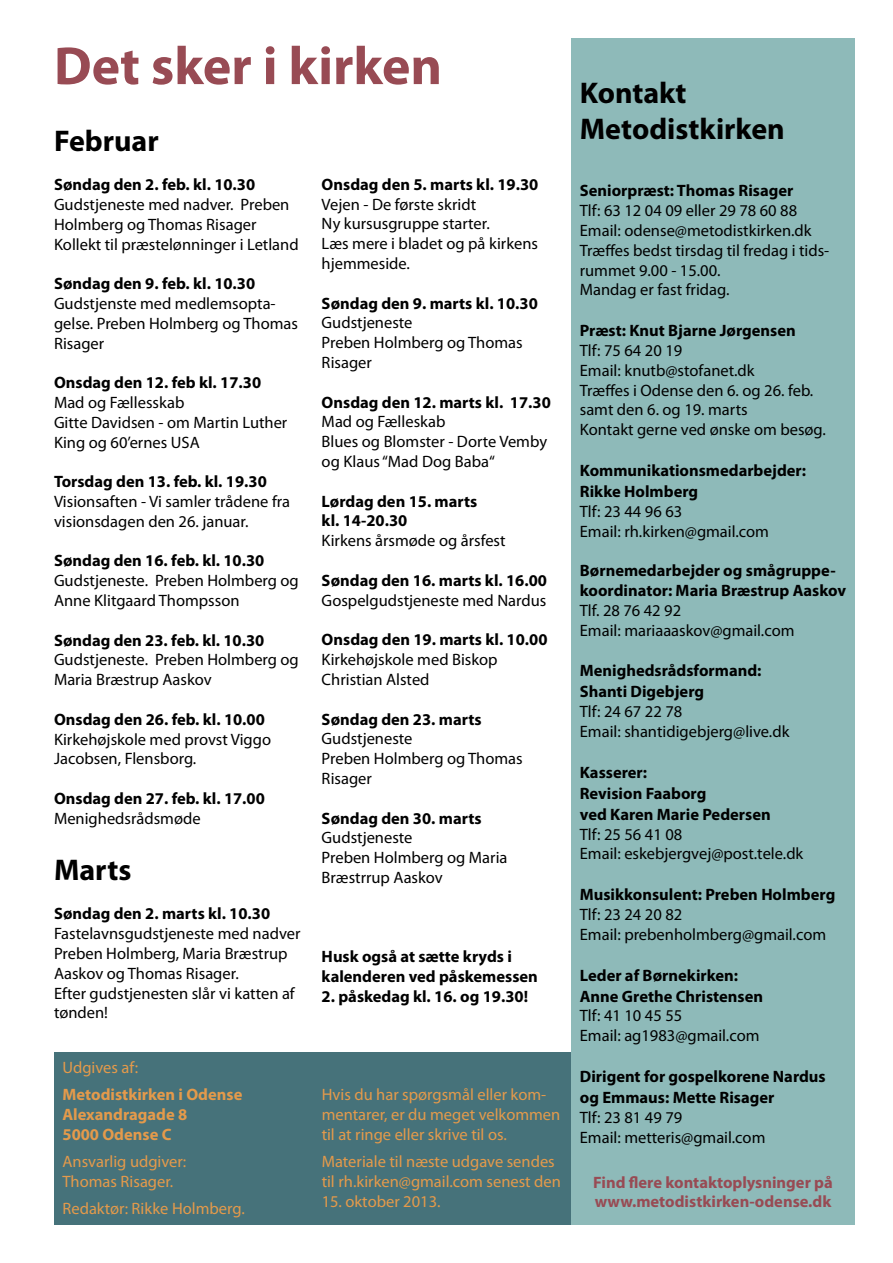
<style>
.page{position:relative;width:893px;height:1263px;background:#fff}
.page>*{position:absolute;margin:0;border:0;box-sizing:border-box;transform-origin:0 0}
.t1{font:700 54px "Myriad Pro";color:#984b54}
.t2{font:700 30px/36px "Myriad Pro";color:#000}
.t3{font:16.5px/19.8px "Myriad Pro";color:#000}
.t4{font:700 16.5px/21px "Myriad Pro";color:#000}
.t5{font:16.5px/19.8px "Myriad Pro";color:#e49a4b}
.t6{font:700 16.5px/19.8px "Myriad Pro";color:#984b54}
.t7{font:700 16.5px/19.8px "Myriad Pro";color:#e49a4b}
</style>
<div class="page">
<div style="left:54px;top:1052px;width:517px;height:173px;background:#46727a"></div>
<div style="left:571px;top:38px;width:284px;height:1187px;background:#8ebab9"></div>
<h1 class="t1" style="left:54px;top:31px;width:390px">Det sker i kirken</h1>
<h2 class="t2" style="left:54px;top:121px;width:106px">Februar</h2>
<p class="t4" style="left:54px;top:174px;width:203px">Søndag den 2. feb. kl. 10.30</p>
<p class="t3" style="left:54px;top:194px;width:246px">Gudstjeneste med nadver. Preben<br>Holmberg og Thomas Risager<br>Kollekt til præstelønninger i Letland</p>
<p class="t4" style="left:54px;top:273px;width:203px">Søndag den 9. feb. kl. 10.30</p>
<p class="t3" style="left:54px;top:293px;width:245px">Gudstjenste med medlemsopta&shy;gelse. Preben Holmberg og Thomas<br>Risager</p>
<p class="t4" style="left:54px;top:372px;width:209px">Onsdag den 12. feb kl. 17.30</p>
<p class="t3" style="left:54px;top:392px;width:235px">Mad og Fællesskab<br>Gitte Davidsen - om Martin Luther<br>King og 60’ernes USA</p>
<p class="t4" style="left:54px;top:471px;width:214px">Torsdag den 13. feb. kl. 19.30</p>
<p class="t3" style="left:54px;top:491px;width:238px">Visionsaften - Vi samler trådene fra visionsdagen den 26. januar.</p>
<p class="t4" style="left:54px;top:550px;width:212px">Søndag den 16. feb. kl. 10.30</p>
<p class="t3" style="left:54px;top:570px;width:246px">Gudstjeneste. Preben Holmberg og<br>Anne Klitgaard Thompsson</p>
<p class="t4" style="left:54px;top:629px;width:212px">Søndag den 23. feb. kl. 10.30</p>
<p class="t3" style="left:54px;top:650px;width:246px">Gudstjeneste. Preben Holmberg og<br>Maria Bræstrup Aaskov</p>
<p class="t4" style="left:54px;top:708px;width:212px">Onsdag den 26. feb. kl. 10.00</p>
<p class="t3" style="left:54px;top:729px;width:219px">Kirkehøjskole med provst Viggo<br>Jacobsen, Flensborg.</p>
<p class="t4" style="left:54px;top:787px;width:212px">Onsdag den 27. feb. kl. 17.00</p>
<p class="t3" style="left:54px;top:808px;width:148px">Menighedsrådsmøde</p>
<h2 class="t2" style="left:54px;top:850px;width:79px">Marts</h2>
<p class="t4" style="left:54px;top:903px;width:218px">Søndag den 2. marts kl. 10.30</p>
<p class="t3" style="left:54px;top:923px;width:248px">Fastelavnsgudstjeneste med nadver<br>Preben Holmberg, Maria Bræstrup<br>Aaskov og Thomas Risager.<br>Efter gudstjenesten slår vi katten af tønden!</p>
<p class="t5" style="left:63px;top:1057px;width:77px">Udgives af:</p>
<p class="t7" style="left:63px;top:1084px;width:181px">Metodistkirken i Odense<br>Alexandragade 8<br>5000 Odense C</p>
<p class="t5" style="left:63px;top:1151px;width:125px">Ansvarlig udgiver:<br>Thomas Risager.</p>
<p class="t5" style="left:63px;top:1198px;width:184px">Redaktør: Rikke Holmberg.</p>
<p class="t4" style="left:322px;top:173px;width:218px">Onsdag den 5. marts kl. 19.30</p>
<p class="t3" style="left:322px;top:194px;width:218px">Vejen - De første skridt<br>Ny kursusgruppe starter.<br>Læs mere i bladet og på kirkens hjemmeside.</p>
<p class="t4" style="left:322px;top:292px;width:218px">Søndag den 9. marts kl. 10.30</p>
<p class="t3" style="left:322px;top:313px;width:203px">Gudstjeneste<br>Preben Holmberg og Thomas<br>Risager</p>
<p class="t4" style="left:322px;top:391px;width:231px">Onsdag den 12. marts kl. 17.30</p>
<p class="t3" style="left:322px;top:412px;width:227px">Mad og Fælleskab<br>Blues og Blomster - Dorte Vemby og Klaus “Mad Dog Baba“</p>
<p class="t4" style="left:322px;top:491px;width:157px;line-height:19.8px">Lørdag den 15. marts kl. 14-20.30</p>
<p class="t3" style="left:322px;top:531px;width:185px">Kirkens årsmøde og årsfest</p>
<p class="t4" style="left:322px;top:569px;width:227px">Søndag den 16. marts kl. 16.00</p>
<p class="t3" style="left:322px;top:590px;width:226px">Gospelgudstjeneste med Nardus</p>
<p class="t4" style="left:322px;top:629px;width:227px">Onsdag den 19. marts kl. 10.00</p>
<p class="t3" style="left:322px;top:649px;width:178px">Kirkehøjskole med Biskop<br>Christian Alsted</p>
<p class="t4" style="left:322px;top:708px;width:161px">Søndag den 23. marts</p>
<p class="t3" style="left:322px;top:729px;width:203px">Gudstjeneste<br>Preben Holmberg og Thomas<br>Risager</p>
<p class="t4" style="left:322px;top:807px;width:161px">Søndag den 30. marts</p>
<p class="t3" style="left:322px;top:828px;width:187px">Gudstjeneste<br>Preben Holmberg og Maria<br>Bræstrrup Aaskov</p>
<p class="t4" style="left:322px;top:946px;width:218px;line-height:19.8px">Husk også at sætte kryds i kalenderen ved påskemessen</p>
<p class="t4" style="left:322px;top:985px;width:208px">2. påskedag kl. 16. og 19.30!</p>
<p class="t5" style="left:322px;top:1084px;width:240px">Hvis du har spørgsmål eller kom&shy;mentarer, er du meget velkommen til at ringe eller skrive til os.</p>
<p class="t5" style="left:322px;top:1151px;width:241px">Materiale til næste udgave sendes til rh.kirken@gmail.com senest den</p>
<p class="t5" style="left:322px;top:1191px;width:120px">15. oktober 2013.</p>
<h2 class="t2" style="left:580px;top:74px;width:207px">Kontakt<br>Metodistkirken</h2>
<p class="t4" style="left:580px;top:180px;width:215px">Seniorpræst: Thomas Risager</p>
<p class="t3" style="left:580px;top:200px;width:251px">Tlf: 63 12 04 09 eller 29 78 60 88<br>Email: odense@metodistkirken.dk<br>Træffes bedst tirsdag til fredag i tids&shy;rummet 9.00 - 15.00.<br>Mandag er fast fridag.</p>
<p class="t4" style="left:580px;top:319px;width:217px">Præst: Knut Bjarne Jørgensen</p>
<p class="t3" style="left:580px;top:340px;width:248px">Tlf: 75 64 20 19<br>Email: knutb@stofanet.dk<br>Træffes i Odense den 6. og 26. feb. samt den 6. og 19. marts<br>Kontakt gerne ved ønske om besøg.</p>
<p class="t4" style="left:580px;top:459px;width:228px">Kommunikationsmedarbejder:<br>Rikke Holmberg</p>
<p class="t3" style="left:580px;top:501px;width:191px">Tlf: 23 44 96 63<br>Email: rh.kirken@gmail.com</p>
<p class="t4" style="left:580px;top:560px;width:268px;line-height:19.8px">Børnemedarbejder og smågruppe&shy;koordinator: Maria Bræstrup Aaskov</p>
<p class="t3" style="left:580px;top:600px;width:216px">Tlf. 28 76 42 92<br>Email: mariaaaskov@gmail.com</p>
<p class="t4" style="left:580px;top:660px;width:183px">Menighedsrådsformand:<br>Shanti Digebjerg</p>
<p class="t3" style="left:580px;top:701px;width:211px">Tlf: 24 67 22 78<br>Email: shantidigebjerg@live.dk</p>
<p class="t4" style="left:580px;top:761px;width:192px">Kasserer:<br>Revision Faaborg<br>ved Karen Marie Pedersen</p>
<p class="t3" style="left:580px;top:824px;width:225px">Tlf: 25 56 41 08<br>Email: eskebjergvej@post.tele.dk</p>
<p class="t4" style="left:580px;top:884px;width:257px">Musikkonsulent: Preben Holmberg</p>
<p class="t3" style="left:580px;top:904px;width:248px">Tlf: 23 24 20 82<br>Email: prebenholmberg@gmail.com</p>
<p class="t4" style="left:580px;top:964px;width:185px">Leder af Børnekirken:<br>Anne Grethe Christensen</p>
<p class="t3" style="left:580px;top:1006px;width:181px">Tlf: 41 10 45 55<br>Email: ag1983@gmail.com</p>
<p class="t4" style="left:580px;top:1065px;width:247px">Dirigent for gospelkorene Nardus og Emmaus: Mette Risager</p>
<p class="t3" style="left:580px;top:1107px;width:187px">Tlf: 23 81 49 79<br>Email: metteris@gmail.com</p>
<p class="t6" style="left:593px;top:1171px;width:241px">Find flere kontaktoplysninger på www.metodistkirken-odense.dk</p>
</div>
